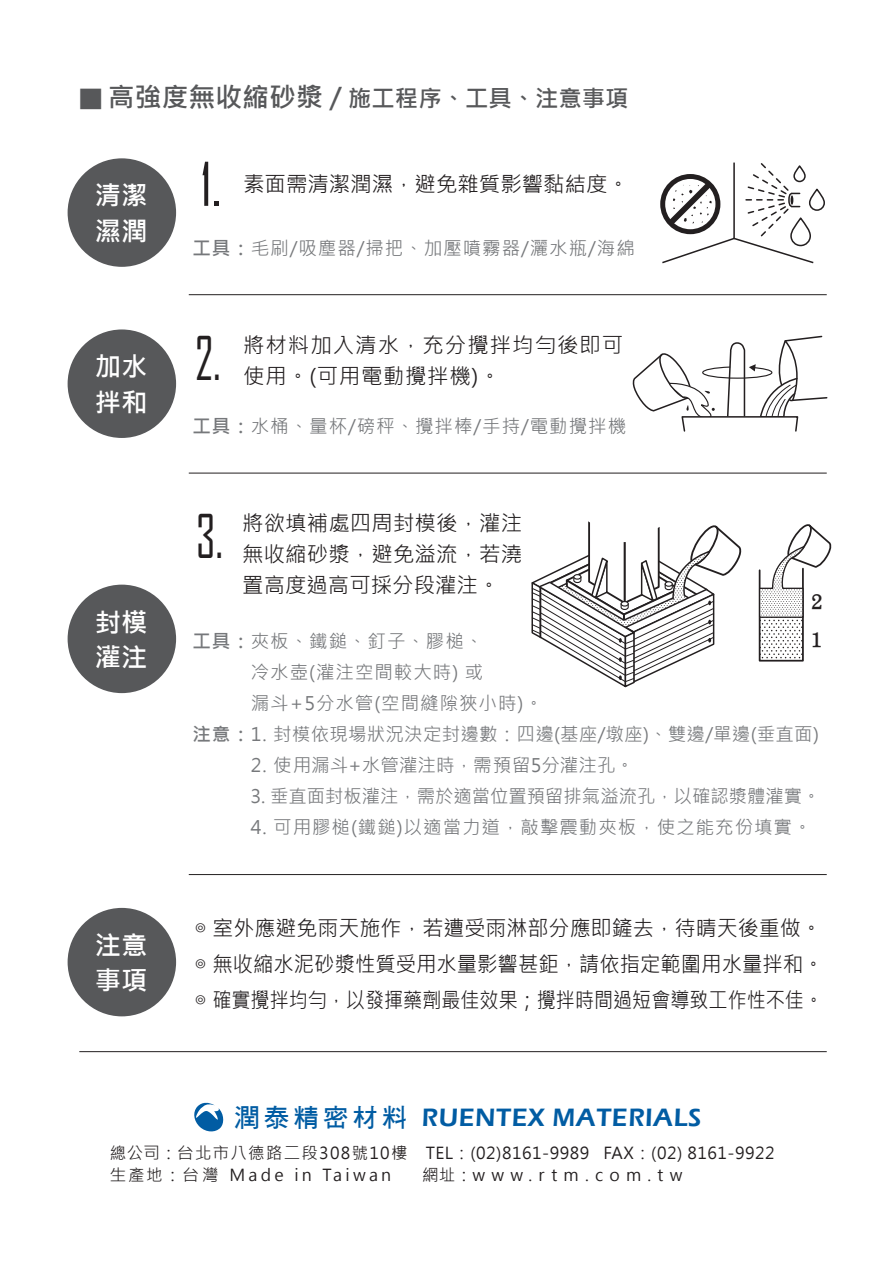
<style>
.page{position:relative;width:895px;height:1265px;background:#fff}
.page>*{position:absolute;margin:0;border:0;box-sizing:border-box;transform-origin:0 0}
.t1{font:57.75px "Agency FB";color:#231f20;scale:.8 1}
.t2{font:57.75px "Agency FB";color:#231f20}
.t3{font:700 26.25px/35.4px "Microsoft Jheng Hei";color:#fff}
.t4{font:600 25.8px "Eras ITC";letter-spacing:.025em;color:#015ca3}
.t5{font:24.3px "DF Yan Kai W5 WINP BF";color:#231f20;scale:.9 1}
.t6{font:700 23.4px "Microsoft Jheng Hei";color:#57585a}
.t7{font:21.45px/36px "Microsoft Jheng Hei";color:#231f20;text-align:justify}
.t8{font:21.45px/30.9px "Microsoft Jheng Hei";letter-spacing:.045em;color:#231f20}
.t9{font:18.6px "Microsoft Jheng Hei";letter-spacing:.05em;color:#76787b}
.t10{font:18.6px "Microsoft Jheng Hei";color:#76787b}
.t11{font:18.6px "Microsoft Jheng Hei";letter-spacing:.01em;color:#76787b}
.t12{font:16.35px/22.5px "Microsoft Jheng Hei";letter-spacing:.08em;color:#231f20}
.t13{font:16.35px "Microsoft Jheng Hei";letter-spacing:.38em;color:#231f20}
.s1{font-family:"DF Hei Bd HK BF";font-weight:400}
.s2{font-size:26.85px}
.s3{font-weight:700}
.s4{font-family:"DF Hei Bd HK BF";font-weight:400;font-size:25.65px}
</style>
<div class="page">
<hr style="left:189px;top:294px;width:637px;height:1px;background:#231f20">
<hr style="left:189px;top:472px;width:637px;height:1px;background:#231f20">
<hr style="left:189px;top:874px;width:637px;height:1px;background:#231f20">
<hr style="left:79px;top:1051px;width:747px;height:1px;background:#231f20">
<svg style="left:632px;top:335px;width:196px;height:97px"></svg>
<div style="left:808px;top:188px;width:16px;height:23px;border:2px solid #231f20;border-radius:7px"></div>
<svg style="left:660px;top:162px;width:155px;height:102px"></svg>
<svg style="left:194px;top:1102px;width:30px;height:30px"></svg>
<div style="left:68px;top:158px;width:108px;height:109px;background:#57585a;border-radius:50%"></div>
<div style="left:68px;top:329px;width:108px;height:109px;background:#57585a;border-radius:50%"></div>
<div style="left:68px;top:584px;width:108px;height:109px;background:#57585a;border-radius:50%"></div>
<div style="left:68px;top:907px;width:108px;height:109px;background:#57585a;border-radius:50%"></div>
<svg style="left:758px;top:524px;width:74px;height:138px"></svg>
<svg style="left:531px;top:521px;width:211px;height:167px"></svg>
<p class="t6" style="left:79px;top:84px;width:550px"><span class="s1">■</span> <span class="s2">高強度無收縮砂漿 /</span> 施工程序、工具、注意事項</p>
<p class="t3" style="left:95px;top:178px;width:54px">清潔濕潤</p>
<p class="t3" style="left:95px;top:349px;width:54px">加水拌和</p>
<p class="t3" style="left:95px;top:604px;width:54px">封模灌注</p>
<p class="t3" style="left:95px;top:927px;width:54px">注意事項</p>
<h1 class="t2" style="left:200px;top:149px;width:23px">1.</h1>
<p class="t7" style="left:243px;top:166px;width:387px">素面需清潔潤濕，避免雜質影響黏結度。</p>
<p class="t9" style="left:192px;top:237px;width:444px"><span class="s3">工具：</span>毛刷/吸塵器/掃把、加壓噴霧器/灑水瓶/海綿</p>
<h1 class="t1" style="left:195px;top:323px;width:34px">2.</h1>
<p class="t8" style="left:243px;top:330px;width:382px">將材料加入清水，充分攪拌均勻後即可使用。(可用電動攪拌機)。</p>
<p class="t9" style="left:192px;top:414px;width:435px"><span class="s3">工具：</span>水桶、量杯/磅秤、攪拌棒/手持/電動攪拌機</p>
<h1 class="t1" style="left:196px;top:501px;width:35px">3.</h1>
<p class="t7" style="left:242px;top:508px;width:281px;line-height:30.9px">將欲填補處四周封模後，灌注無收縮砂漿，避免溢流，若澆置高度過高可採分段灌注。</p>
<p class="t5" style="left:810px;top:589px;width:15px">2</p>
<p class="t9" style="left:192px;top:629px;width:292px"><span class="s3">工具：</span>夾板、鐵鎚、釘子、膠槌、</p>
<p class="t9" style="left:251px;top:660px;width:234px">冷水壺(灌注空間較大時) 或</p>
<p class="t9" style="left:251px;top:691px;width:293px">漏斗+5分水管(空間縫隙狹小時)。</p>
<p class="t11" style="left:192px;top:722px;width:628px"><span class="s3">注意：</span>1. 封模依現場狀況決定封邊數：四邊(基座/墩座)、雙邊/單邊(垂直面)</p>
<p class="t10" style="left:251px;top:753px;width:385px">2. 使用漏斗+水管灌注時，需預留5分灌注孔。</p>
<p class="t10" style="left:250px;top:784px;width:571px">3. 垂直面封板灌注，需於適當位置預留排氣溢流孔，以確認漿體灌實。</p>
<p class="t9" style="left:251px;top:815px;width:562px">4. 可用膠槌(鐵鎚)以適當力道，敲擊震動夾板，使之能充份填實。</p>
<p class="t5" style="left:810px;top:626px;width:15px">1</p>
<p class="t7" style="left:194px;top:909px;width:630px">◎ 室外應避免雨天施作，若遭受雨淋部分應即鏟去，待晴天後重做。◎ 無收縮水泥砂漿性質受用水量影響甚鉅，請依指定範圍用水量拌和。◎ 確實攪拌均勻，以發揮藥劑最佳效果；攪拌時間過短會導致工作性不佳。</p>
<p class="t4" style="left:234px;top:1102px;width:468px"><span class="s4">潤泰精密材料</span> RUENTEX MATERIALS</p>
<p class="t12" style="left:110px;top:1141px;width:666px">總公司：台北市八德路二段308號10樓 TEL：(02)8161-9989 FAX：(02) 8161-9922生產地：台灣 Made in Taiwan</p>
<p class="t13" style="left:422px;top:1164px;width:262px">網址：www.rtm.com.tw</p>
</div>
